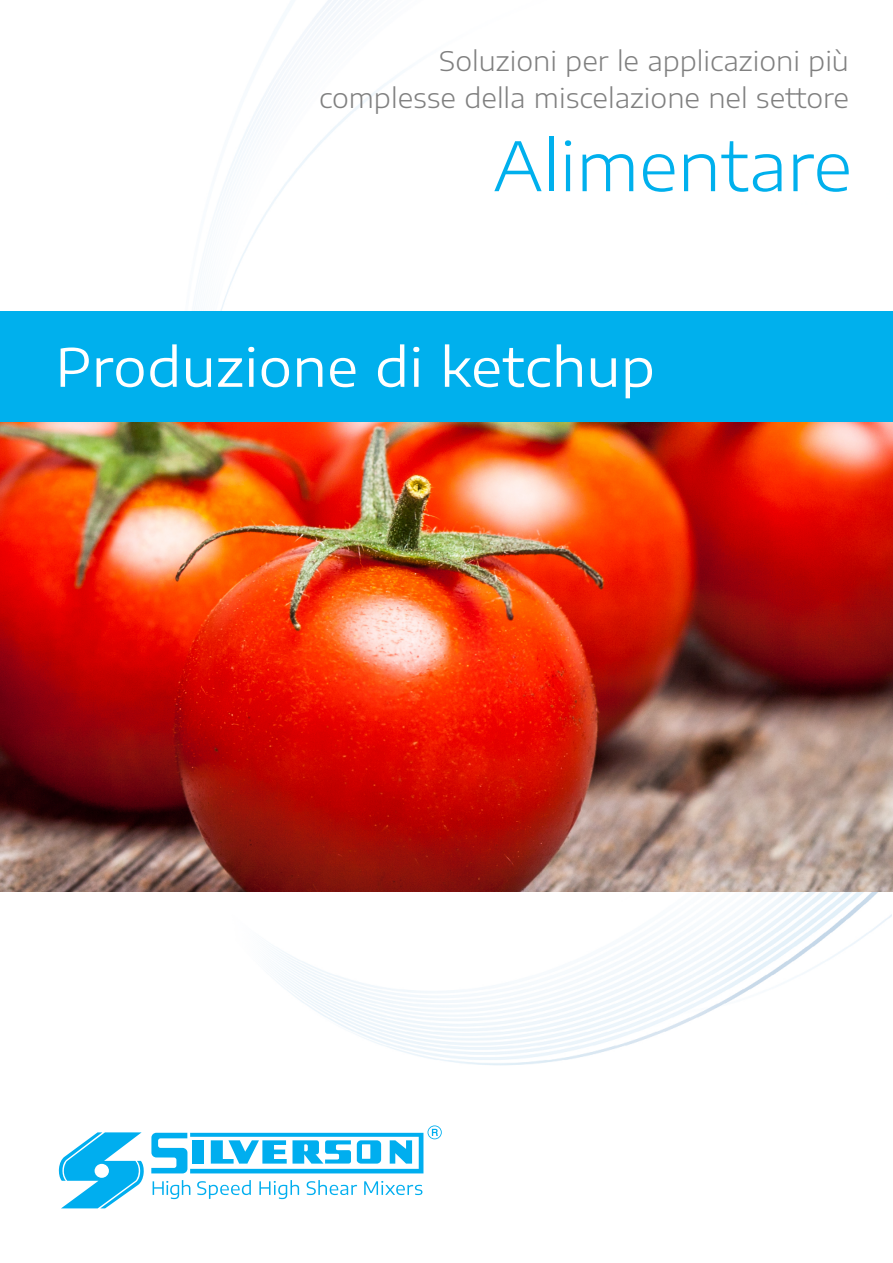
<style>
.page{position:relative;width:893px;height:1263px;background:#fff}
.page>*{position:absolute;margin:0;border:0;box-sizing:border-box;transform-origin:0 0}
.t1{font:300 67.5px "Encode Sans Expanded";color:#00b0ed}
.t2{font:52.5px "Encode Sans Expanded";letter-spacing:.01em;color:#fff}
.t3{font:300 27px/37.5px "Encode Sans Expanded";color:#808080;text-align:right}
</style>
<div class="page">
<img style="left:0;top:0;width:892px;height:1066px">
<img style="left:0;top:422px;width:893px;height:469px">
<div style="left:1px;top:312px;width:892px;height:110px;background:#00b0ed"></div>
<svg style="left:151px;top:1125px;width:291px;height:48px"></svg>
<svg style="left:58px;top:1132px;width:86px;height:76px"></svg>
<svg style="left:153px;top:1180px;width:37px;height:19px"></svg>
<svg style="left:197px;top:1180px;width:54px;height:19px"></svg>
<svg style="left:259px;top:1180px;width:40px;height:19px"></svg>
<svg style="left:307px;top:1180px;width:50px;height:15px"></svg>
<svg style="left:364px;top:1181px;width:58px;height:14px"></svg>
<p class="t3" style="left:319px;top:41px;width:532px">Soluzioni per le applicazioni più complesse della miscelazione nel settore</p>
<h1 class="t1" style="left:493px;top:119px;width:361px">Alimentare</h1>
<h2 class="t2" style="left:56px;top:330px;width:601px">Produzione di ketchup</h2>
</div>
